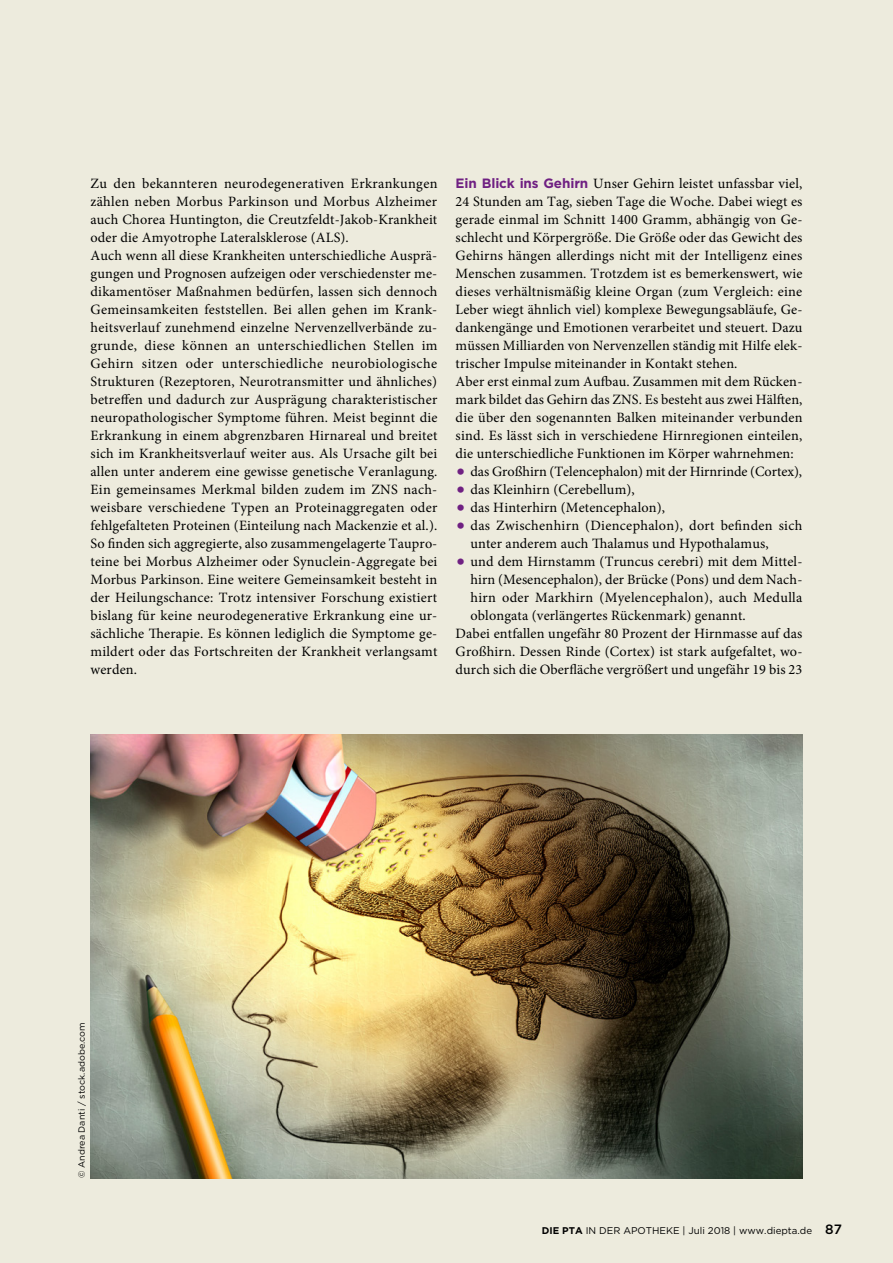
<style>
.page{position:relative;width:893px;height:1263px;background:#edebdd}
.page>*{position:absolute;margin:0;border:0;box-sizing:border-box;transform-origin:0 0}
.Praxis_Grundtext{font:14.25px/18px "Minion Pro";letter-spacing:.015em;color:#000;text-align:justify}
.Praxis_Grundtext-2{font:14.25px "Minion Pro";letter-spacing:-.005em;color:#000}
.t1{font:500 13.5px "Gotham";color:#000}
.t2{font:9.75px "Gotham";color:#000}
.Praxis_Bildquelle{font:9px "Gotham";color:#000}
.s1{font-family:"Gotham";font-weight:700;font-size:13.5px;color:#6f2082}
.s2{font-family:"Gotham";font-weight:700;font-size:21px;color:#6f2082}
.s3{font-weight:700}
</style>
<div class="page">
<img style="left:91px;top:735px;width:711px;height:443px">
<p class="Praxis_Grundtext" style="left:91px;top:175px;width:348px">Zu den bekannteren neurodegenerativen Erkrankungen zählen neben Morbus Parkinson und Morbus Alzheimer auch Chorea Huntington, die Creutzfeldt-Jakob-Krankheit oder die Amyotrophe Lateralsklerose (ALS).</p>
<p class="Praxis_Grundtext" style="left:91px;top:247px;width:349px;text-align:left">Auch wenn all diese Krankheiten unterschiedliche Ausprä&shy;gungen und Prognosen aufzeigen oder verschiedenster me&shy;dikamentöser Maßnahmen bedürfen, lassen sich dennoch Gemeinsamkeiten feststellen. Bei allen gehen im Krank&shy;heitsverlauf zunehmend einzelne Nervenzellverbände zu&shy;grunde, diese können an unterschiedlichen Stellen im Gehirn sitzen oder unterschiedliche neurobiologische Strukturen (Rezeptoren, Neurotransmitter und ähnliches) betreffen und dadurch zur Ausprägung charakteristischer neuropathologischer Symptome führen. Meist beginnt die Erkrankung in einem abgrenzbaren Hirnareal und breitet sich im Krankheitsverlauf weiter aus. Als Ursache gilt bei allen unter anderem eine gewisse genetische Veranlagung.<br>Ein gemeinsames Merkmal bilden zudem im ZNS nach&shy;weisbare verschiedene Typen an Proteinaggregaten oder fehlgefalteten Proteinen (Einteilung nach Mackenzie et al.).<br>So finden sich aggregierte, also zusammengelagerte Taupro&shy;teine bei Morbus Alzheimer oder Synuclein-Aggregate bei Morbus Parkinson. Eine weitere Gemeinsamkeit besteht in der Heilungschance: Trotz intensiver Forschung existiert bislang für keine neurodegenerative Erkrankung eine ur&shy;sächliche Therapie. Es können lediglich die Symptome ge&shy;mildert oder das Fortschreiten der Krankheit verlangsamt werden.</p>
<p class="Praxis_Grundtext" style="left:456px;top:175px;width:348px"><span class="s1">Ein Blick ins Gehirn</span> Unser Gehirn leistet unfassbar viel, 24 Stunden am Tag, sieben Tage die Woche. Dabei wiegt es gerade einmal im Schnitt 1400 Gramm, abhängig von Ge&shy;schlecht und Körpergröße. Die Größe oder das Gewicht des Gehirns hängen allerdings nicht mit der Intelligenz eines Menschen zusammen. Trotzdem ist es bemerkenswert, wie dieses verhältnismäßig kleine Organ (zum Vergleich: eine Leber wiegt ähnlich viel) komplexe Bewegungsabläufe, Ge&shy;dankengänge und Emotionen verarbeitet und steuert. Dazu müssen Milliarden von Nervenzellen ständig mit Hilfe elek&shy;trischer Impulse miteinander in Kontakt stehen.</p>
<p class="Praxis_Grundtext" style="left:456px;top:373px;width:348px">Aber erst einmal zum Aufbau. Zusammen mit dem Rücken&shy;mark bildet das Gehirn das ZNS. Es besteht aus zwei Hälften, die über den sogenannten Balken miteinander verbunden sind. Es lässt sich in verschiedene Hirnregionen einteilen, die unterschiedliche Funktionen im Körper wahrnehmen:</p>
<p class="Praxis_Grundtext-2" style="left:456px;top:462px;width:348px"><span class="s2">•</span> das Großhirn (Telencephalon) mit der Hirnrinde (Cortex),</p>
<p class="Praxis_Grundtext" style="left:456px;top:481px;width:181px"><span class="s2">•</span> das Kleinhirn (Cerebellum),</p>
<p class="Praxis_Grundtext" style="left:456px;top:499px;width:211px"><span class="s2">•</span> das Hinterhirn (Metencephalon),</p>
<p class="Praxis_Grundtext" style="left:470px;top:517px;width:333px;text-indent:-15px"><span class="s2">•</span> das Zwischenhirn (Diencephalon), dort befinden sich unter anderem auch Thalamus und Hypothalamus,</p>
<p class="Praxis_Grundtext" style="left:470px;top:553px;width:333px;text-indent:-15px"><span class="s2">•</span> und dem Hirnstamm (Truncus cerebri) mit dem Mittel&shy;hirn (Mesencephalon), der Brücke (Pons) und dem Nach&shy;hirn oder Markhirn (Myelencephalon), auch Medulla oblongata (verlängertes Rückenmark) genannt.</p>
<p class="Praxis_Grundtext" style="left:456px;top:625px;width:348px">Dabei entfallen ungefähr 80 Prozent der Hirnmasse auf das Großhirn. Dessen Rinde (Cortex) ist stark aufgefaltet, wo&shy;durch sich die Oberfläche vergrößert und ungefähr 19 bis 23</p>
<p class="Praxis_Bildquelle" style="left:76px;top:1178px;width:157px;rotate:-90deg">© Andrea Danti / stock.adobe.com</p>
<p class="t2" style="left:542px;top:1224px;width:272px"><span class="s3">DIE PTA</span> IN DER APOTHEKE | Juli 2018 | www.diepta.de</p>
<p class="t1" style="left:825px;top:1220px;width:18px">87</p>
</div>
